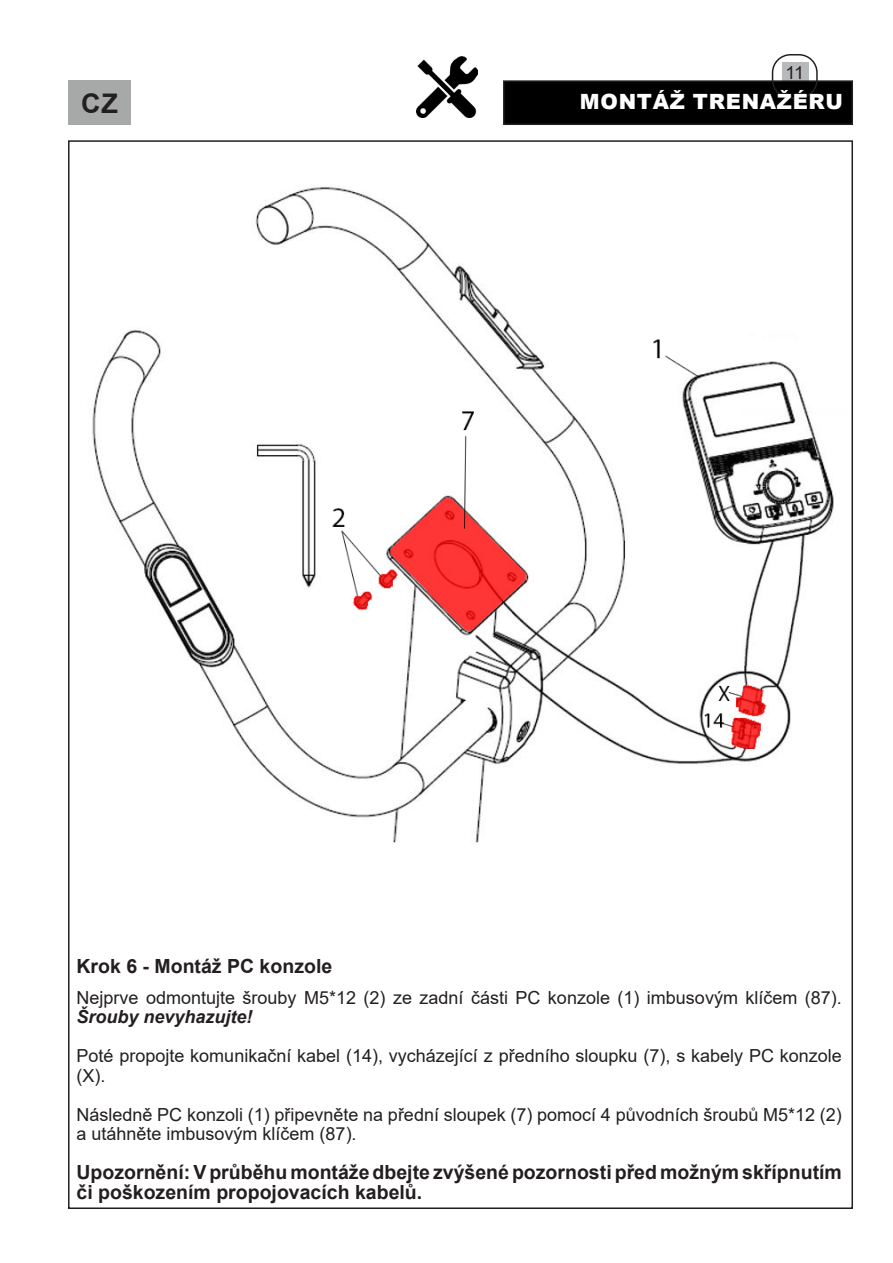
<style>
.page{position:relative;width:893px;height:1263px;background:#fff}
.page>*{position:absolute;margin:0;border:0;box-sizing:border-box;transform-origin:0 0}
.t1{font:700 27px "Arial";color:#231f20}
.Title_2_-_List{font:900 21px "Arial";letter-spacing:.035em;color:#fff}
.Ztucneni{font:700 19.5px/19.5px "Arial";color:#231f20}
.Text{font:18px/19.5px "Arial";color:#231f20}
.s1{font-weight:700;font-style:italic}
</style>
<div class="page">
<div style="left:782px;top:62px;width:26px;height:21px;background:#b7baba"></div>
<div style="left:504px;top:81px;width:348px;height:43px;background:#000"></div>
<div style="left:503px;top:80px;width:350px;height:45px;border:2px solid #231f20"></div>
<div style="left:772px;top:54px;width:46px;height:45px;border:2px solid #231f20;border-radius:18px"></div>
<img style="left:417px;top:57px;width:61px;height:61px">
<div style="left:68px;top:80px;width:63px;height:45px;background:#a7a9a9"></div>
<img style="left:92px;top:186px;width:742px;height:657px">
<p class="Text" style="left:785px;top:62px;width:20px">11</p>
<p class="t1" style="left:81px;top:84px;width:38px">CZ</p>
<p class="Title_2_-_List" style="left:580px;top:87px;width:264px">MONTÁŽ TRENAŽÉRU</p>
<p class="Ztucneni" style="left:77px;top:957px;width:257px">Krok 6 - Montáž PC konzole</p>
<p class="Text" style="left:77px;top:988px;width:767px">Nejprve odmontujte šrouby M5*12 (2) ze zadní části PC konzole (1) imbusovým klíčem (87).<br><span class="s1">Šrouby nevyhazujte!</span></p>
<p class="Text" style="left:77px;top:1046px;width:767px">Poté propojte komunikační kabel (14), vycházející z předního sloupku (7), s kabely PC konzole (X).</p>
<p class="Text" style="left:77px;top:1105px;width:767px">Následně PC konzoli (1) připevněte na přední sloupek (7) pomocí 4 původních šroubů M5*12 (2) a utáhněte imbusovým klíčem (87).</p>
<p class="Ztucneni" style="left:77px;top:1163px;width:767px">Upozornění: V průběhu montáže dbejte zvýšené pozornosti před možným skřípnutím či poškozením propojovacích kabelů.</p>
</div>
